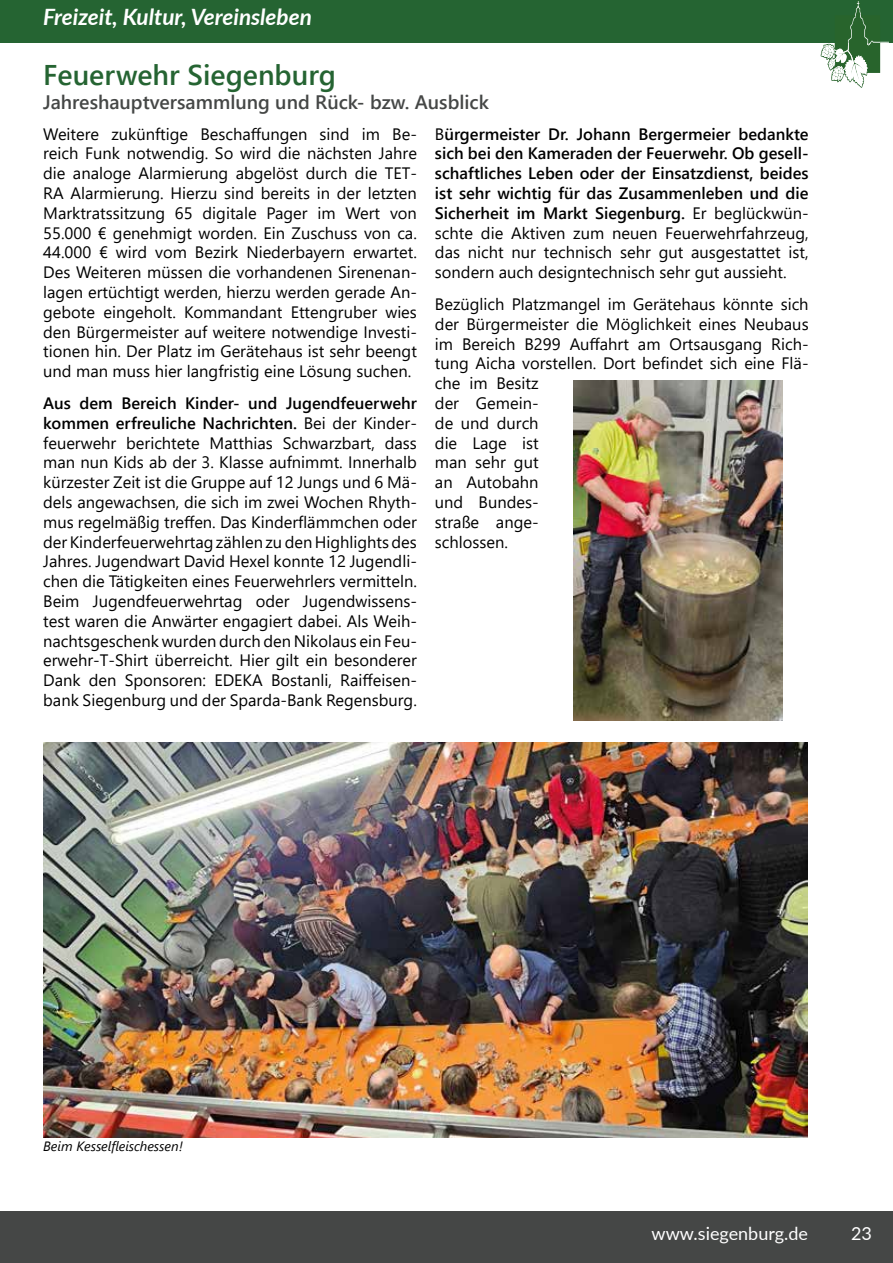
<style>
.page{position:relative;width:893px;height:1263px;background:#fff}
.page>*{position:absolute;margin:0;border:0;box-sizing:border-box;transform-origin:0 0}
.t1{font:600 28.5px "Segoe UI";color:#256432}
.t2{font:italic 700 22.5px "Lato";color:#fff}
.t3{font:600 19.5px "Segoe UI";color:#454746}
.t4{font:18px "Lato";color:#fff}
.t5{font:16.5px/19.8px "Segoe UI";color:#000;text-align:justify}
.t6{font:600 16.5px/19.8px "Segoe UI";color:#000;text-align:justify}
.t7{font:italic 13.5px "Segoe UI";color:#000}
.s1{font-weight:600}
.s2{font-weight:400}
</style>
<div class="page">
<div style="left:0;top:0;width:893px;height:43px;background:#256432"></div>
<svg style="left:821px;top:1px;width:68px;height:87px"></svg>
<div style="left:0;top:1212px;width:893px;height:51px;background:#454746"></div>
<img style="left:573px;top:381px;width:209px;height:340px">
<img style="left:43px;top:742px;width:765px;height:395px">
<h2 class="t2" style="left:43px;top:0;width:270px">Freizeit, Kultur, Vereinsleben</h2>
<h1 class="t1" style="left:43px;top:48px;width:294px">Feuerwehr Siegenburg</h1>
<p class="t3" style="left:43px;top:83px;width:447px">Jahreshauptversammlung und Rück- bzw. Ausblick</p>
<p class="t5" style="left:43px;top:122px;width:375px">Weitere zukünftige Beschaffungen sind im Be&shy;reich Funk notwendig. So wird die nächsten Jahre die analoge Alarmierung abgelöst durch die TET-RA Alarmierung. Hierzu sind bereits in der letzten Marktratssitzung 65 digitale Pager im Wert von 55.000 € genehmigt worden. Ein Zuschuss von ca.<br>44.000 € wird vom Bezirk Niederbayern erwartet.<br>Des Weiteren müssen die vorhandenen Sirenenan&shy;lagen ertüchtigt werden, hierzu werden gerade An&shy;gebote eingeholt. Kommandant Ettengruber wies den Bürgermeister auf weitere notwendige Investi&shy;tionen hin. Der Platz im Gerätehaus ist sehr beengt und man muss hier langfristig eine Lösung suchen.</p>
<p class="t5" style="left:43px;top:392px;width:375px"><span class="s1">Aus dem Bereich Kinder- und Jugendfeuerwehr kommen erfreuliche Nachrichten.</span> Bei der Kinder&shy;feuerwehr berichtete Matthias Schwarzbart, dass man nun Kids ab der 3. Klasse aufnimmt. Innerhalb kürzester Zeit ist die Gruppe auf 12 Jungs und 6 Mä&shy;dels angewachsen, die sich im zwei Wochen Rhyth&shy;mus regelmäßig treffen. Das Kinderflämmchen oder der Kinderfeuerwehrtag zählen zu den Highlights des Jahres. Jugendwart David Hexel konnte 12 Jugendli&shy;chen die Tätigkeiten eines Feuerwehrlers vermitteln.<br>Beim Jugendfeuerwehrtag oder Jugendwissens&shy;test waren die Anwärter engagiert dabei. Als Weih&shy;nachtsgeschenk wurden durch den Nikolaus ein Feu&shy;erwehr-T-Shirt überreicht. Hier gilt ein besonderer Dank den Sponsoren: EDEKA Bostanli, Raiffeisen&shy;bank Siegenburg und der Sparda-Bank Regensburg.</p>
<p class="t6" style="left:435px;top:122px;width:375px"><span class="s2">B</span>ürgermeister Dr. Johann Bergermeier bedankte sich bei den Kameraden der Feuerwehr. Ob gesell&shy;schaftliches Leben oder der Einsatzdienst, beides ist sehr wichtig für das Zusammenleben und die Sicherheit im Markt Siegenburg. <span class="s2">Er beglückwün&shy;schte die Aktiven zum neuen Feuerwehrfahrzeug, das nicht nur technisch sehr gut ausgestattet ist, sondern auch designtechnisch sehr gut aussieht.</span></p>
<p class="t5" style="left:435px;top:293px;width:375px;text-align:left">Bezüglich Platzmangel im Gerätehaus könnte sich der Bürgermeister die Möglichkeit eines Neubaus im Bereich B299 Auffahrt am Ortsausgang Rich&shy;tung Aicha vorstellen. Dort befindet sich eine Flä&shy;che im Besitz<br>der Gemein-<br>de und durch<br>die Lage ist<br>man sehr gut<br>an Autobahn<br>und Bundes-<br>straße ange-<br>schlossen.</p>
<p class="t7" style="left:43px;top:1133px;width:141px">Beim Kesselfleischessen!</p>
<p class="t4" style="left:652px;top:1220px;width:158px">www.siegenburg.de</p>
<p class="t4" style="left:851px;top:1220px;width:22px">23</p>
</div>
